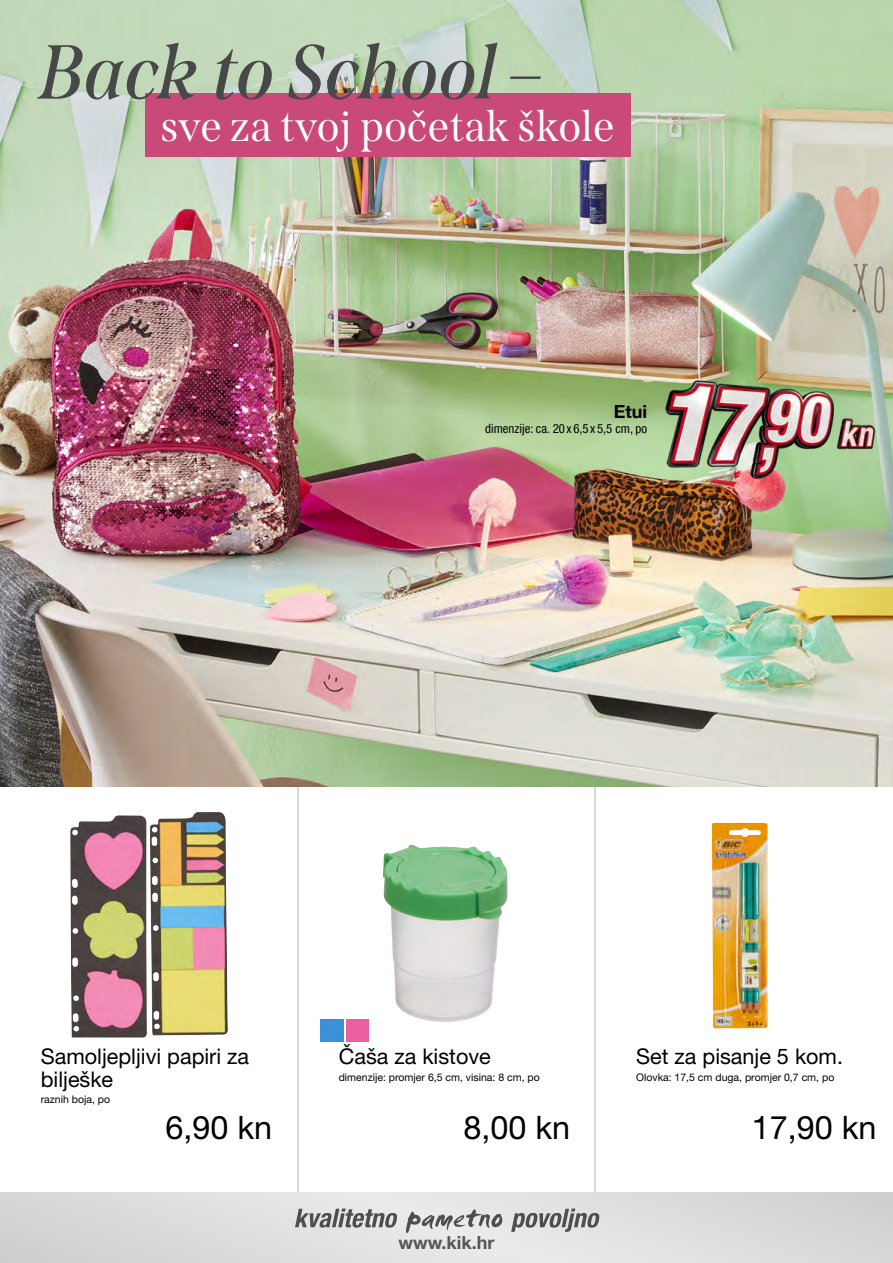
<style>
.page{position:relative;width:893px;height:1263px;background:#fff}
.page>*{position:absolute;margin:0;border:0;box-sizing:border-box;transform-origin:0 0}
.t1{font:italic 600 76.5px "Span";color:#484848}
.t2{font:42.9px "Span";color:#fff}
.t3{font:32.4px "Helvetica Neue LT Com";color:#000}
.t4{font:21.6px/22.5px "Helvetica Neue LT Com";color:#000}
.t5{font:700 18px "Helvetica Neue LT Com";color:#565656}
.t6{font:700 18px "Helvetica Neue LT Com";color:#000}
.t7{font:condensed 12.75px "Helvetica Neue LT Com";color:#000}
.t8{font:10.5px "Helvetica Neue LT Com";color:#000}
</style>
<div class="page">
<img style="left:297px;top:787px;width:1px;height:406px">
<img style="left:595px;top:787px;width:1px;height:406px">
<div style="left:0;top:1193px;width:893px;height:70px;background:#dbdbdb"></div>
<svg style="left:272px;top:1193px;width:328px;height:52px"></svg>
<img style="left:70px;top:812px;width:158px;height:226px">
<img style="left:343px;top:844px;width:165px;height:197px">
<img style="left:712px;top:822px;width:56px;height:207px">
<img style="left:321px;top:1019px;width:22px;height:22px">
<img style="left:346px;top:1019px;width:23px;height:22px">
<img style="left:0;top:0;width:893px;height:787px">
<img style="left:640px;top:355px;width:243px;height:149px">
<div style="left:145px;top:94px;width:485px;height:63px;background:#c94979"></div>
<h1 class="t1" style="left:43px;top:27px;width:504px">Back to School –</h1>
<h2 class="t2" style="left:161px;top:101px;width:455px">sve za tvoj početak škole</h2>
<h3 class="t6" style="left:614px;top:400px;width:35px">Etui</h3>
<p class="t7" style="left:485px;top:421px;width:163px">dimenzije: ca. 20 x 6,5 x 5,5 cm, po</p>
<h3 class="t4" style="left:41px;top:1048px;width:210px">Samoljepljivi papiri za bilješke</h3>
<h3 class="t4" style="left:339px;top:1048px;width:153px">Čaša za kistove</h3>
<h3 class="t4" style="left:636px;top:1048px;width:208px">Set za pisanje 5 kom.</h3>
<h3 class="t3" style="left:165px;top:1116px;width:108px">6,90 kn</h3>
<h3 class="t3" style="left:463px;top:1116px;width:108px">8,00 kn</h3>
<h3 class="t3" style="left:752px;top:1116px;width:126px">17,90 kn</h3>
<p class="t8" style="left:339px;top:1073px;width:203px">dimenzije: promjer 6,5 cm, visina: 8 cm, po</p>
<p class="t8" style="left:636px;top:1073px;width:200px">Olovka: 17,5 cm duga, promjer 0,7 cm, po</p>
<p class="t8" style="left:41px;top:1095px;width:71px">raznih boja, po</p>
<h3 class="t5" style="left:398px;top:1231px;width:97px">www.kik.hr</h3>
</div>
